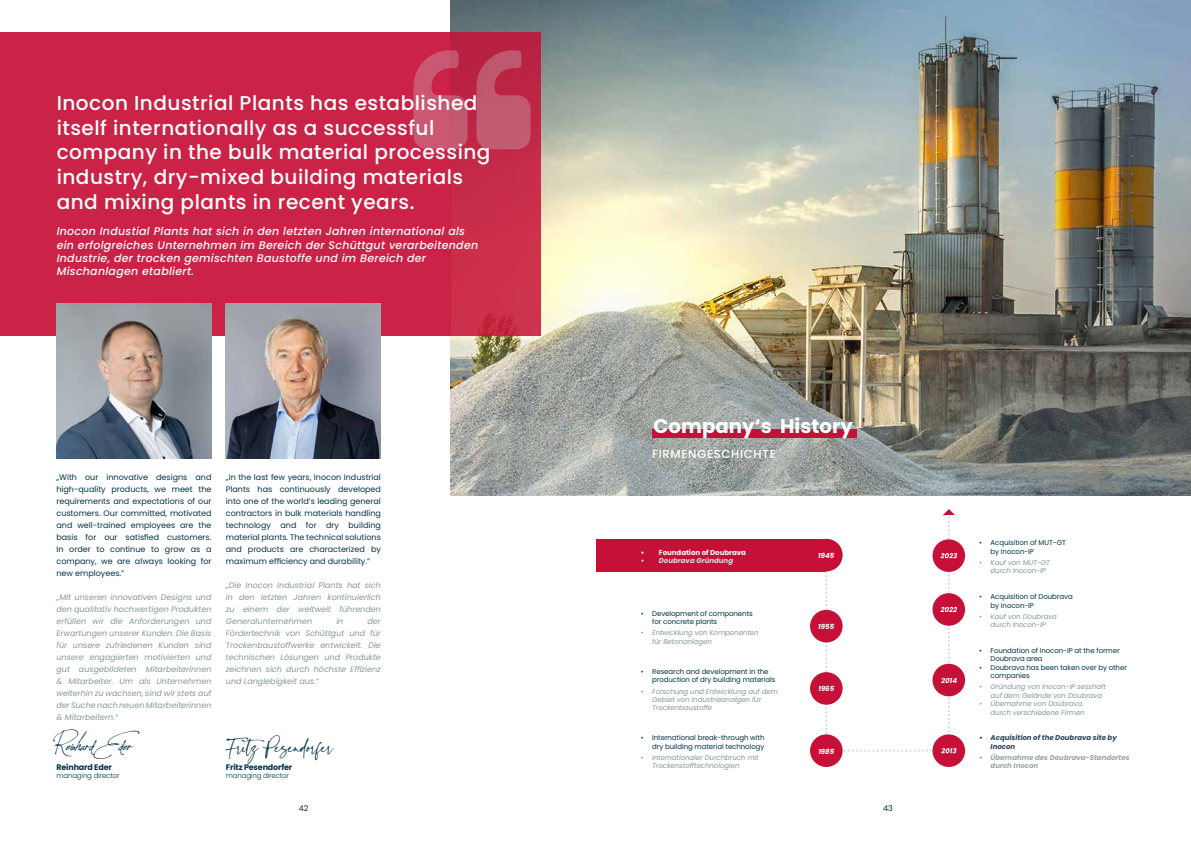
<style>
.page{position:relative;width:1191px;height:842px;background:#fff}
.page>*{position:absolute;margin:0;border:0;box-sizing:border-box;transform-origin:0 0}
.t1{font:500 20px/24.8px "Poppins";letter-spacing:.025em;color:#fff}
.t2{font:700 19.7px "Poppins";color:#fff}
.t3{font:19px "Sinthya";letter-spacing:-.02em;color:#033547}
.t4{font:14px "Allison Tessa Extraexpanded Extra";letter-spacing:-.02em;color:#033547}
.t5{font:500 11.6px "Poppins";letter-spacing:.06em;color:#fff}
.t6{font:italic 500 11px/13.2px "Poppins";letter-spacing:.025em;color:#fff}
.t7{font:italic 8px/12px "Poppins";color:#899999;text-align:justify}
.t8{font:8px/12px "Poppins";color:#033547;text-align:justify}
.t9{font:700 8px "Poppins";letter-spacing:-.02em;color:#033547}
.t10{font:italic 7px/8.4px "Poppins";letter-spacing:-.01em;color:#899999}
.t11{font:7px/8.4px "Poppins";letter-spacing:-.01em;color:#033547}
.t12{font:italic 700 7px/8.4px "Poppins";color:#9ba7a7}
.t13{font:italic 700 7px/8.4px "Poppins";color:#2b4759}
.t14{font:300 7px "Poppins";letter-spacing:-.02em;color:#033547}
.t15{font:700 7px "Poppins";color:#fff}
.t16{font:italic 700 7px "Poppins";color:#d2ddde}
.t17{font:italic 700 7px "Poppins";color:#fff}
</style>
<div class="page">
<img style="left:451px;top:0;width:136px;height:496px">
<div style="left:0;top:32px;width:451px;height:303px;background:#ca2347"></div>
<img style="left:226px;top:303px;width:155px;height:155px">
<img style="left:56px;top:303px;width:155px;height:155px">
<div style="left:451px;top:32px;width:89px;height:303px;background:linear-gradient(to bottom,#b92143,#d1344b)"></div>
<svg style="left:413px;top:50px;width:117px;height:99px;background:#c24661"></svg>
<div style="left:596px;top:539px;width:230px;height:32px;background:#c61037"></div>
<img style="left:587px;top:0;width:604px;height:496px">
<div style="left:652px;top:429px;width:204px;height:8px;background:#c61037"></div>
<div style="left:932px;top:593px;width:33px;height:33px;background:#c61037;border-radius:50%"></div>
<div style="left:810px;top:610px;width:32px;height:32px;background:#c61037;border-radius:50%"></div>
<div style="left:810px;top:672px;width:32px;height:33px;background:#c61037;border-radius:50%"></div>
<div style="left:810px;top:734px;width:32px;height:33px;background:#c61037;border-radius:50%"></div>
<div style="left:932px;top:539px;width:33px;height:33px;background:#c61037;border-radius:50%"></div>
<div style="left:932px;top:664px;width:33px;height:32px;background:#c61037;border-radius:50%"></div>
<div style="left:932px;top:734px;width:33px;height:33px;background:#c61037;border-radius:50%"></div>
<svg style="left:822px;top:509px;width:135px;height:244px"></svg>
<h1 class="t1" style="left:57px;top:91px;width:435px">Inocon Industrial Plants has established itself internationally as a successful company in the bulk material processing industry, dry-mixed building materials and mixing plants in recent years.</h1>
<p class="t6" style="left:57px;top:225px;width:423px">Inocon Industial Plants hat sich in den letzten Jahren international als ein erfolgreiches Unternehmen im Bereich der Schüttgut verarbeitenden Industrie, der trocken gemischten Baustoffe und im Bereich der Mischanlagen etabliert.</p>
<p class="t8" style="left:56px;top:471px;width:156px">„With our innovative designs and high-quality products, we meet the requirements and expectations of our customers. Our committed, motivated and well-trained employees are the basis for our satisfied customers.<br>In order to continue to grow as a company, we are always looking for new employees.”</p>
<p class="t7" style="left:56px;top:591px;width:156px">„Mit unseren innovativen Designs und den qualitativ hochwertigen Produkten erfüllen wir die Anforderungen und Erwartungen unserer Kunden. Die Basis für unsere zufriedenen Kunden sind unsere engagierten motivierten und gut ausgebildeten Mitarbeiterinnen &amp; Mitarbeiter. Um als Unternehmen weiterhin zu wachsen, sind wir stets auf der Suche nach neuen Mitarbeiterinnen &amp; Mitarbeitern.“</p>
<p class="t8" style="left:226px;top:471px;width:156px">„In the last few years, Inocon Industrial Plants has continuously developed into one of the world‘s leading general contractors in bulk materials handling technology and for dry building material plants. The technical solutions and products are characterized by maximum efficiency and durability.”</p>
<p class="t7" style="left:226px;top:579px;width:156px">„Die Inocon Industrial Plants hat sich in den letzten Jahren kontinuierlich zu einem der weltweit führenden Generalunternehmen</p>
<p class="t7" style="left:336px;top:615px;width:9px">in</p>
<p class="t7" style="left:226px;top:615px;width:156px;text-indent:142px">der Fördertechnik von Schüttgut und für Trockenbaustoffwerke entwickelt. Die technischen Lösungen und Produkte zeichnen sich durch höchste Effizienz und Langlebigkeit aus.“</p>
<h3 class="t4" style="left:48px;top:739px;width:94px">Reinhard Eder</h3>
<p class="t9" style="left:56px;top:762px;width:57px">Reinhard Eder</p>
<p class="t14" style="left:56px;top:772px;width:65px">managing director</p>
<h3 class="t3" style="left:226px;top:736px;width:109px">Fritz Pesendorfer</h3>
<p class="t9" style="left:226px;top:762px;width:68px">Fritz Pesendorfer</p>
<p class="t14" style="left:226px;top:772px;width:65px">managing director</p>
<h2 class="t2" style="left:653px;top:415px;width:201px">Company‘s History</h2>
<h3 class="t5" style="left:652px;top:447px;width:125px">FIRMENGESCHICHTE</h3>
<p class="t15" style="left:641px;top:548px;width:107px">• Foundation of Doubrava</p>
<p class="t16" style="left:641px;top:556px;width:94px">• Doubrava Gründung</p>
<p class="t11" style="left:652px;top:609px;width:102px;text-indent:-11px">• Development of components for concrete plants</p>
<p class="t10" style="left:652px;top:629px;width:108px;text-indent:-11px">• Entwicklung von Komponenten für Betonanlagen</p>
<p class="t11" style="left:652px;top:667px;width:125px;text-indent:-11px">• Research and development in the production of dry building materials</p>
<p class="t10" style="left:652px;top:687px;width:127px;text-indent:-11px">• Forschung und Entwicklung auf dem<br>Gebiet von Industrieanalgen für<br>Trockenbaustoffe</p>
<p class="t11" style="left:641px;top:734px;width:125px;text-align:right">• International break-through with dry building material technology</p>
<p class="t10" style="left:652px;top:753px;width:108px;text-indent:-11px">• Internationaler Durchbruch mit<br>Trockenstofftechnologien</p>
<p class="t17" style="left:818px;top:552px;width:18px">1945</p>
<p class="t11" style="left:990px;top:539px;width:77px;text-indent:-11px">• Acquisition of MUT-GT by Inocon-IP</p>
<p class="t10" style="left:990px;top:558px;width:61px;text-indent:-11px">• Kauf von MUT-GT durch Inocon-IP</p>
<p class="t11" style="left:990px;top:592px;width:84px;text-indent:-11px">• Acquisition of Doubrava by Inocon-IP</p>
<p class="t10" style="left:979px;top:612px;width:79px">• Kauf von Doubrava</p>
<p class="t17" style="left:818px;top:623px;width:18px">1955</p>
<p class="t10" style="left:990px;top:620px;width:57px">durch Inocon-IP</p>
<p class="t17" style="left:818px;top:685px;width:17px">1965</p>
<p class="t17" style="left:818px;top:747px;width:18px">1985</p>
<p class="t11" style="left:990px;top:646px;width:130px;text-indent:-11px">• Foundation of Inocon-IP at the former<br>Doubrava area</p>
<p class="t11" style="left:990px;top:663px;width:138px;text-indent:-11px">• Doubrava has been taken over by other companies</p>
<p class="t10" style="left:990px;top:683px;width:117px;text-indent:-11px">• Gründung von Inocon-IP sesshaft auf dem Gelände von Doubrava</p>
<p class="t10" style="left:990px;top:699px;width:96px;text-indent:-11px">• Übernahme von Doubrava durch verschiedene Firmen</p>
<p class="t13" style="left:990px;top:734px;width:128px;text-indent:-11px">• Acquisition of the Doubrava site by<br>Inocon</p>
<p class="t12" style="left:990px;top:753px;width:141px;text-indent:-11px">• Übernahme des Doubrava-Standortes durch Inocon</p>
<p class="t8" style="left:299px;top:802px;width:11px">42</p>
<p class="t8" style="left:883px;top:802px;width:11px">43</p>
</div>
